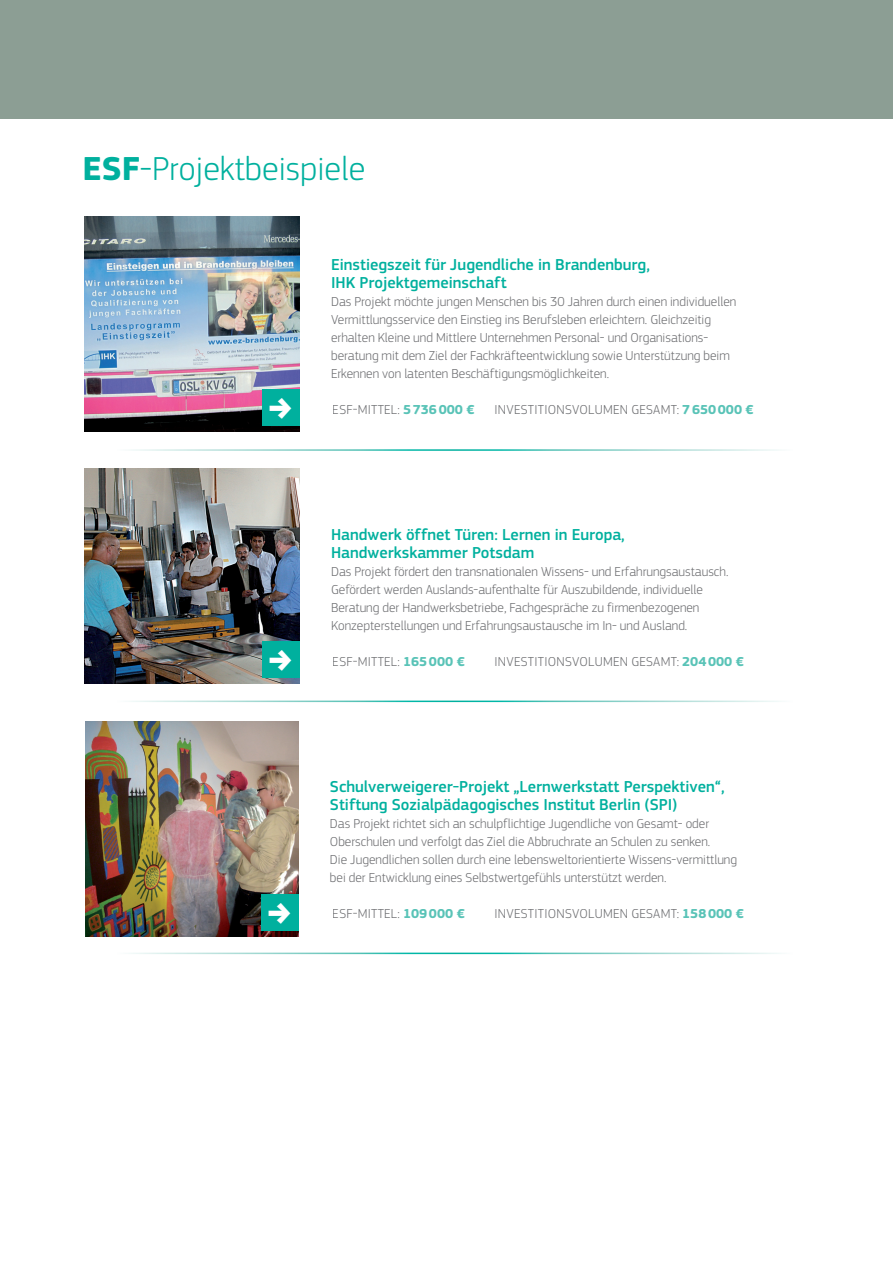
<style>
.page{position:relative;width:893px;height:1263px;background:#fff}
.page>*{position:absolute;margin:0;border:0;box-sizing:border-box;transform-origin:0 0}
._06-Titres_Sections{font:300 34.5px "EC Square Sans Pro";color:#00b09e}
._07-Noms_projets{font:500 16.5px/18px "EC Square Sans Pro";color:#00b09e}
._03-body_bullet_ESF{font:300 13.5px/18px "EC Square Sans Pro";color:#6c6d70}
._09-Backcober-text{font:300 13.5px/18px "EC Square Sans Pro";color:#6c6d70}
._03-body_bullet_ESF-2{font:300 13.5px "EC Square Sans Pro";letter-spacing:.02em;color:#6c6d70}
.s1{font-weight:700}
.s2{font-weight:700;color:#59c3b7}
</style>
<div class="page">
<div style="left:0;top:0;width:893px;height:118px;background:#8c9e94"></div>
<img style="left:85px;top:217px;width:215px;height:214px">
<img style="left:85px;top:469px;width:215px;height:214px">
<img style="left:86px;top:721px;width:213px;height:215px">
<div style="left:262px;top:389px;width:37px;height:36px;background:#00b09e"></div>
<div style="left:262px;top:641px;width:37px;height:36px;background:#00b09e"></div>
<div style="left:261px;top:894px;width:37px;height:36px;background:#00b09e"></div>
<p class="_06-Titres_Sections" style="left:82px;top:149px;width:284px"><span class="s1">ESF</span>-Projektbeispiele</p>
<p class="_07-Noms_projets" style="left:331px;top:256px;width:320px">Einstiegszeit für Jugendliche in Brandenburg,<br>IHK Projektgemeinschaft</p>
<p class="_03-body_bullet_ESF" style="left:331px;top:292px;width:407px">Das Projekt möchte jungen Menschen bis 30 Jahren durch einen individuellen Vermittlungsservice den Einstieg ins Berufsleben erleichtern. Gleichzeitig erhalten Kleine und Mittlere Unternehmen Personal- und Organisations&shy;beratung mit dem Ziel der Fachkräfteentwicklung sowie Unterstützung beim Erkennen von latenten Beschäftigungsmöglichkeiten.</p>
<p class="_03-body_bullet_ESF-2" style="left:333px;top:402px;width:143px">ESF-MITTEL: <span class="s2">5736000 €</span></p>
<p class="_03-body_bullet_ESF-2" style="left:495px;top:402px;width:261px">INVESTITIONSVOLUMEN GESAMT: <span class="s2">7650000 €</span></p>
<p class="_07-Noms_projets" style="left:331px;top:526px;width:295px">Handwerk öffnet Türen: Lernen in Europa,<br>Handwerkskammer Potsdam</p>
<p class="_03-body_bullet_ESF" style="left:331px;top:562px;width:399px">Das Projekt fördert den transnationalen Wissens- und Erfahrungsaustausch.<br>Gefördert werden Auslands-aufenthalte für Auszubildende, individuelle Beratung der Handwerksbetriebe, Fachgespräche zu firmenbezogenen Konzepterstellungen und Erfahrungsaustausche im In- und Ausland.</p>
<p class="_03-body_bullet_ESF-2" style="left:333px;top:654px;width:134px">ESF-MITTEL: <span class="s2">165000 €</span></p>
<p class="_03-body_bullet_ESF-2" style="left:495px;top:654px;width:251px">INVESTITIONSVOLUMEN GESAMT: <span class="s2">204000 €</span></p>
<p class="_07-Noms_projets" style="left:330px;top:778px;width:396px">Schulverweigerer-Projekt „Lernwerkstatt Perspektiven“,<br>Stiftung Sozialpädagogisches Institut Berlin (SPI)</p>
<p class="_09-Backcober-text" style="left:330px;top:814px;width:409px">Das Projekt richtet sich an schulpflichtige Jugendliche von Gesamt- oder Oberschulen und verfolgt das Ziel die Abbruchrate an Schulen zu senken.<br>Die Jugendlichen sollen durch eine lebensweltorientierte Wissens-vermittlung bei der Entwicklung eines Selbstwertgefühls unterstützt werden.</p>
<p class="_03-body_bullet_ESF-2" style="left:333px;top:906px;width:134px">ESF-MITTEL: <span class="s2">109000 €</span></p>
<p class="_03-body_bullet_ESF-2" style="left:495px;top:906px;width:251px">INVESTITIONSVOLUMEN GESAMT: <span class="s2">158000 €</span></p>
</div>
